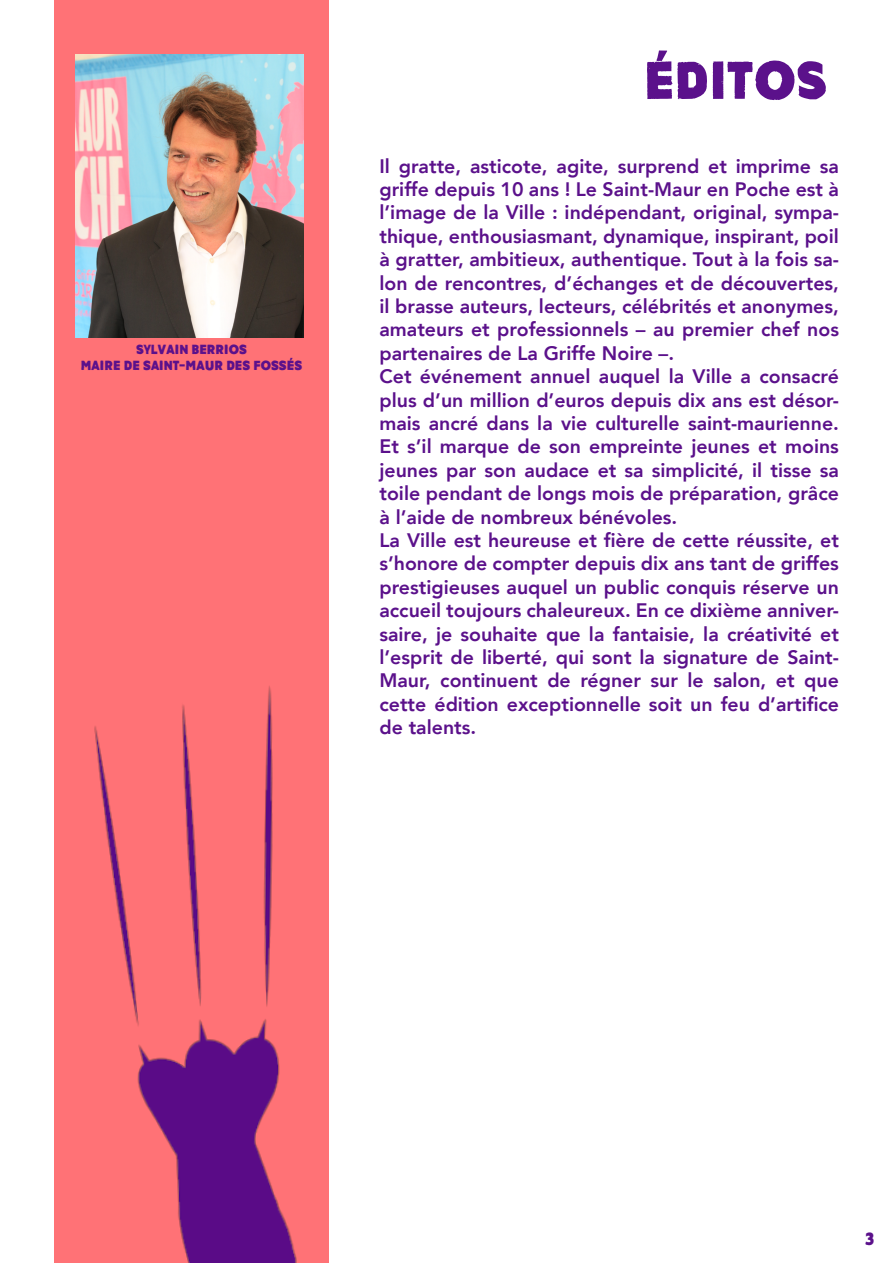
<style>
.page{position:relative;width:893px;height:1263px;background:#fff}
.page>*{position:absolute;margin:0;border:0;box-sizing:border-box;transform-origin:0 0}
.t1{font:54px "Amateur Naked";color:#5b118b}
.t2{font:800 19.5px/23.4px "Avenir";color:#5b118b}
.t3{font:18px "Amateur Naked";color:#5b118b}
.t4{font:13.5px/16.2px "Amateur Naked";color:#5b118b;text-align:center}
</style>
<div class="page">
<div style="left:54px;top:0;width:275px;height:1263px;background:#ff7276"></div>
<img style="left:94px;top:686px;width:203px;height:577px">
<img style="left:76px;top:54px;width:228px;height:283px">
<p class="t4" style="left:81px;top:342px;width:223px">SYLVAIN BERRIOS<br>MAIRE DE SAINT-MAUR DES FOSSÉS</p>
<h1 class="t1" style="left:644px;top:50px;width:184px">ÉDITOS</h1>
<p class="t2" style="left:379px;top:154px;width:461px">Il gratte, asticote, agite, surprend et imprime sa griffe depuis 10 ans ! Le Saint-Maur en Poche est à l’image de la Ville : indépendant, original, sympa&shy;thique, enthousiasmant, dynamique, inspirant, poil à gratter, ambitieux, authentique. Tout à la fois sa&shy;lon de rencontres, d’échanges et de découvertes, il brasse auteurs, lecteurs, célébrités et anonymes, amateurs et professionnels – au premier chef nos partenaires de La Griffe Noire –.<br>Cet événement annuel auquel la Ville a consacré plus d’un million d’euros depuis dix ans est désor&shy;mais ancré dans la vie culturelle saint-maurienne.<br>Et s’il marque de son empreinte jeunes et moins jeunes par son audace et sa simplicité, il tisse sa toile pendant de longs mois de préparation, grâce à l’aide de nombreux bénévoles.<br>La Ville est heureuse et fière de cette réussite, et s’honore de compter depuis dix ans tant de griffes prestigieuses auquel un public conquis réserve un accueil toujours chaleureux. En ce dixième anniver&shy;saire, je souhaite que la fantaisie, la créativité et l’esprit de liberté, qui sont la signature de Saint-Maur, continuent de régner sur le salon, et que cette édition exceptionnelle soit un feu d’artifice de talents.</p>
<p class="t3" style="left:865px;top:1228px;width:12px">3</p>
</div>
